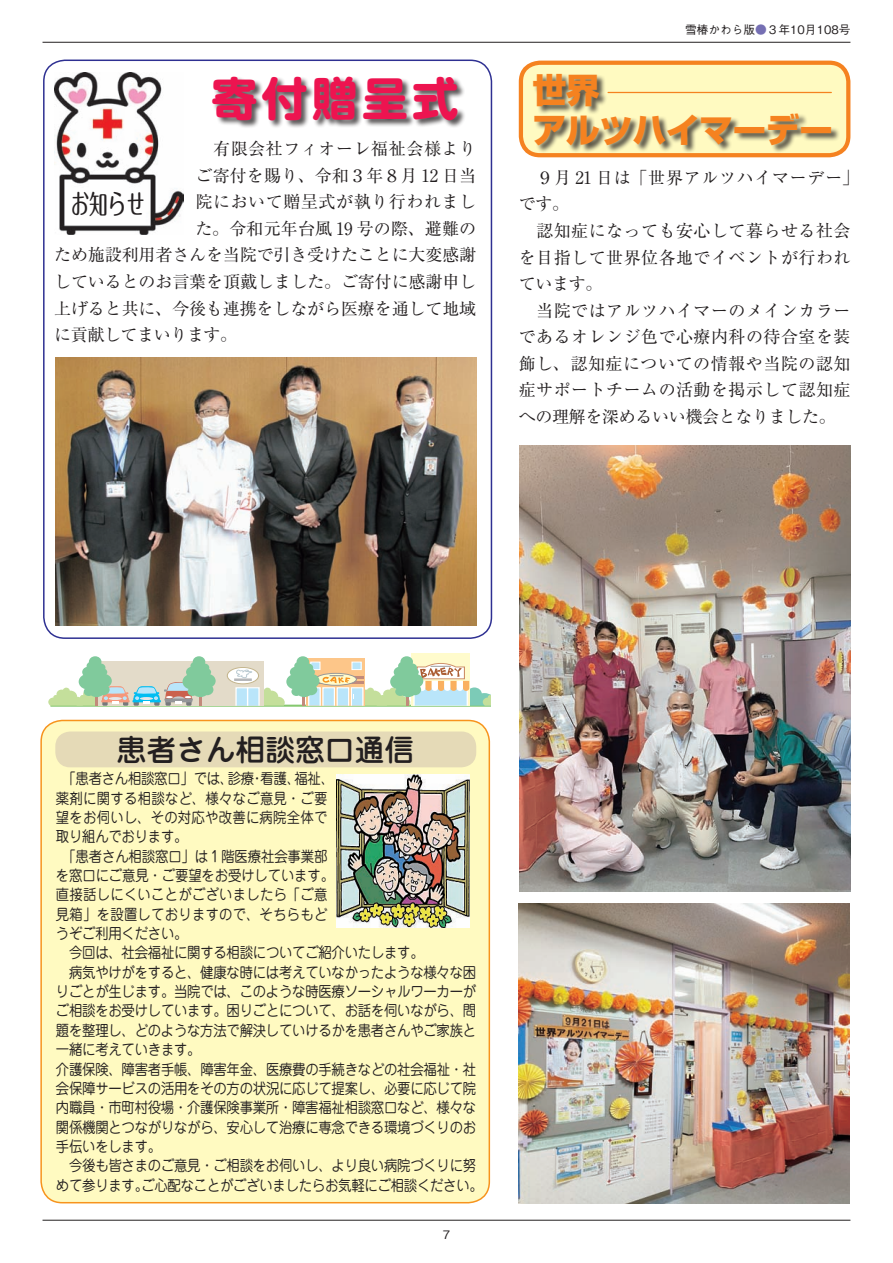
<style>
.page{position:relative;width:893px;height:1263px;background:#fff}
.page>*{position:absolute;margin:0;border:0;box-sizing:border-box;transform-origin:0 0}
.t1{font:700 45.75px "UD Shin M Go Pro";letter-spacing:.1em;color:#ed1450}
.t2{font:800 34.05px/39.3px "Shin Go Pr 5";letter-spacing:-.02em;color:#f58220}
.t3{font:500 29.7px "Jun 34 Pro";color:#231f20}
.t4{font:500 26.55px "Maru Fo Pro";color:#231f20;scale:.7 1}
.t5{font:16.95px/26.5px "Ryumin Pr 5";letter-spacing:.03em;color:#231f20}
.t6{font:16.95px "Ryumin Pr 5";letter-spacing:-.005em;color:#231f20}
.t7{font:16.95px "Ryumin Pr 5";letter-spacing:-.01em;color:#231f20}
.t8{font:16.95px "Ryumin Pr 5";letter-spacing:.005em;color:#231f20}
.t9{font:16.95px "Ryumin Pr 5";letter-spacing:.01em;color:#231f20}
.t10{font:16.95px "Ryumin Pr 5";letter-spacing:-.025em;color:#231f20}
.t11{font:14.85px/19.4px "Jun 201 Pro";letter-spacing:-.02em;color:#231f20;scale:.9 1}
.t12{font:500 11.7px "Gothic BBB Pr 5";color:#231f20}
.s1{color:#756fb3}
</style>
<div class="page">
<hr style="left:43px;top:1220px;width:807px;height:1px;background:#231f20">
<hr style="left:43px;top:42px;width:807px;height:1px;background:#231f20">
<div style="left:521px;top:63px;width:327px;height:92px;background:#fffac1;border-radius:19px"></div>
<div style="left:519px;top:61px;width:331px;height:96px;border:4px solid #f58220;border-radius:19px"></div>
<div style="left:43px;top:60px;width:449px;height:579px;border:2px solid #2e3092;border-radius:21px"></div>
<hr style="left:50px;top:704px;width:440px;height:3px;background:#85c86f">
<div style="left:97px;top:661px;width:167px;height:45px;background:#e3dbc9"></div>
<svg style="left:227px;top:667px;width:32px;height:17px"></svg>
<div style="left:227px;top:667px;width:32px;height:17px;border:1px solid #c3b48b;border-radius:50%"></div>
<div style="left:411px;top:653px;width:59px;height:53px;background:#fffbcc"></div>
<svg style="left:234px;top:656px;width:256px;height:50px"></svg>
<svg style="left:48px;top:656px;width:168px;height:50px"></svg>
<div style="left:41px;top:720px;width:448px;height:483px;background:#fffac1;border-radius:21px"></div>
<div style="left:40px;top:720px;width:450px;height:483px;border:2px solid #f7931d;border-radius:21px"></div>
<div style="left:55px;top:731px;width:421px;height:36px;background:#e5dab7;border-radius:15px"></div>
<img style="left:336px;top:774px;width:134px;height:154px">
<div style="left:212px;top:76px;width:254px;height:53px;background:#231f20;opacity:.75"></div>
<img style="left:54px;top:73px;width:129px;height:161px">
<img style="left:55px;top:357px;width:421px;height:268px">
<div style="left:533px;top:74px;width:307px;height:79px;background:#231f20;opacity:.75"></div>
<img style="left:519px;top:904px;width:330px;height:299px">
<img style="left:520px;top:445px;width:330px;height:447px">
<hr style="left:608px;top:92px;width:223px;height:1px;background:#f58220">
<h1 class="t1" style="left:211px;top:61px;width:248px">寄付贈呈式</h1>
<p class="t5" style="left:196px;top:134px;width:282px">　有限会社フィオーレ福祉会様より</p>
<p class="t8" style="left:196px;top:162px;width:282px">ご寄付を賜り、令和３年８月 12 日当</p>
<p class="t5" style="left:196px;top:188px;width:282px">院において贈呈式が執り行われまし</p>
<p class="t9" style="left:196px;top:215px;width:282px">た。令和元年台風 19 号の際、避難の</p>
<p class="t7" style="left:54px;top:242px;width:423px">ため施設利用者さんを当院で引き受けたことに大変感謝</p>
<p class="t6" style="left:54px;top:268px;width:424px">しているとのお言葉を頂戴しました。ご寄付に感謝申し</p>
<p class="t6" style="left:54px;top:295px;width:424px">上げると共に、今後も連携をしながら医療を通して地域</p>
<p class="t10" style="left:54px;top:321px;width:185px">に貢献してまいります。</p>
<h3 class="t4" style="left:71px;top:183px;width:108px">お知らせ</h3>
<p class="t12" style="left:685px;top:20px;width:167px">雪椿かわら版<span class="s1">●</span>３年10月108号</p>
<h2 class="t2" style="left:533px;top:68px;width:302px">世界<br>アルツハイマーデー</h2>
<p class="t5" style="left:519px;top:163px;width:342px">　９月 21 日は「世界アルツハイマーデー」です。<br>　認知症になっても安心して暮らせる社会を目指して世界位各地でイベントが行われています。<br>　当院ではアルツハイマーのメインカラーであるオレンジ色で心療内科の待合室を装飾し、認知症についての情報や当院の認知症サポートチームの活動を掲示して認知症への理解を深めるいい機会となりました。</p>
<h3 class="t3" style="left:117px;top:726px;width:299px">患者さん相談窓口通信</h3>
<p class="t11" style="left:56px;top:767px;width:476px">　「患者さん相談窓口」では、診療・看護、福祉、<br>薬剤に関する相談など、様々なご意見・ご要<br>望をお伺いし、その対応や改善に病院全体で<br>取り組んでおります。<br>　「患者さん相談窓口」は１階医療社会事業部<br>を窓口にご意見・ご要望をお受けしています。<br>直接話しにくいことがございましたら「ご意<br>見箱」を設置しておりますので、そちらもど<br>うぞご利用ください。<br>　今回は、社会福祉に関する相談についてご紹介いたします。<br>　病気やけがをすると、健康な時には考えていなかったような様々な困りごとが生じます。当院では、このような時医療ソーシャルワーカーがご相談をお受けしています。困りごとについて、お話を伺いながら、問題を整理し、どのような方法で解決していけるかを患者さんやご家族と一緒に考えていきます。<br>介護保険、障害者手帳、障害年金、医療費の手続きなどの社会福祉・社会保障サービスの活用をその方の状況に応じて提案し、必要に応じて院内職員・市町村役場・介護保険事業所・障害福祉相談窓口など、様々な関係機関とつながりながら、安心して治療に専念できる環境づくりのお手伝いをします。<br>　今後も皆さまのご意見・ご相談をお伺いし、より良い病院づくりに努めて参ります。ご心配なことがございましたらお気軽にご相談ください。</p>
<p class="t12" style="left:443px;top:1225px;width:9px">7</p>
</div>
